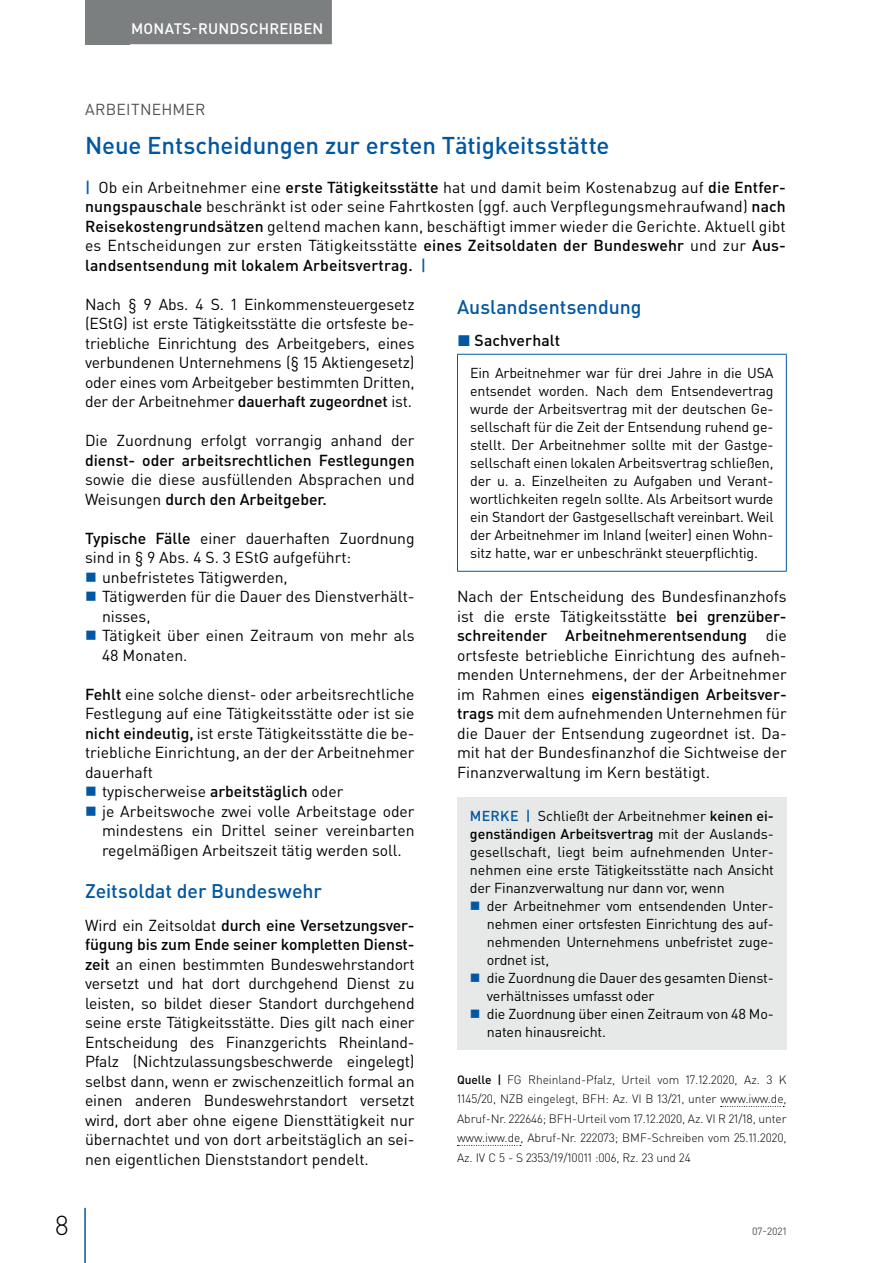
<style>
.page{position:relative;width:893px;height:1263px;background:#fff}
.page>*{position:absolute;margin:0;border:0;box-sizing:border-box;transform-origin:0 0}
.t1{font:300 27px "DIN Pro";color:#000002}
.t2{font:500 24px "DIN Pro";letter-spacing:-.005em;color:#0157a2}
.t3{font:500 19.5px "DIN Pro";color:#0157a2}
.t4{font:15.75px/19.5px "DIN Pro";color:#000002;text-align:justify}
.t5{font:500 15.75px "DIN Pro";color:#000002}
.t6{font:15.75px "DIN Pro";letter-spacing:.015em;color:#4f5152}
.t7{font:500 15px "DIN Pro";letter-spacing:.015em;color:#fff}
.t8{font:14.25px/18px "DIN Pro";letter-spacing:-.01em;color:#000002;text-align:justify}
.t9{font:300 12px/19.5px "DIN Pro";letter-spacing:-.005em;color:#000002;text-align:justify}
.t10{font:10.5px "DIN Pro";color:#4f5152}
.s1{font-weight:500;color:#0157a2}
.s2{font-weight:500}
.s3{color:#0157a2}
</style>
<div class="page">
<div style="left:85px;top:0;width:45px;height:44px;background:#7c7f7f"></div>
<hr style="left:84px;top:1208px;width:2px;height:55px;background:#0157a2">
<div style="left:122px;top:0;width:210px;height:44px;background:#7c7f7f"></div>
<svg style="left:721px;top:1106px;width:63px;height:1px"></svg>
<svg style="left:457px;top:1145px;width:64px;height:1px"></svg>
<hr style="left:457px;top:354px;width:330px;height:1px;background:#0157a2">
<hr style="left:457px;top:355px;width:1px;height:216px;background:#0157a2">
<hr style="left:786px;top:355px;width:1px;height:216px;background:#0157a2">
<hr style="left:457px;top:571px;width:330px;height:1px;background:#0157a2">
<div style="left:457px;top:797px;width:330px;height:252px;background:#e6e9e8"></div>
<p class="t7" style="left:131px;top:18px;width:194px">MONATS-RUNDSCHREIBEN</p>
<p class="t6" style="left:85px;top:98px;width:122px">ARBEITNEHMER</p>
<h2 class="t2" style="left:85px;top:129px;width:526px">Neue Entscheidungen zur ersten Tätigkeitsstätte</h2>
<p class="t4" style="left:85px;top:177px;width:702px"><span class="s1">|</span> Ob ein Arbeitnehmer eine <span class="s2">erste Tätigkeitsstätte</span> hat und damit beim Kostenabzug auf <span class="s2">die Entfer&shy;nungspauschale</span> beschränkt ist oder seine Fahrtkosten (ggf. auch Verpflegungsmehraufwand) <span class="s2">nach Reisekostengrundsätzen</span> geltend machen kann, beschäftigt immer wieder die Gerichte. Aktuell gibt es Entscheidungen zur ersten Tätigkeitsstätte <span class="s2">eines Zeitsoldaten der Bundeswehr</span> und zur <span class="s2">Aus&shy;landsentsendung mit lokalem Arbeitsvertrag.</span> <span class="s1">|</span></p>
<p class="t4" style="left:85px;top:294px;width:331px">Nach § 9 Abs. 4 S. 1 Einkommensteuergesetz (EStG) ist erste Tätigkeitsstätte die ortsfeste be&shy;triebliche Einrichtung des Arbeitgebers, eines verbundenen Unternehmens (§ 15 Aktiengesetz) oder eines vom Arbeitgeber bestimmten Dritten, der der Arbeitnehmer <span class="s2">dauerhaft zugeordnet</span> ist.</p>
<p class="t4" style="left:85px;top:430px;width:331px">Die Zuordnung erfolgt vorrangig anhand der</p>
<p class="t5" style="left:85px;top:449px;width:331px">dienst- oder arbeitsrechtlichen Festlegungen</p>
<p class="t4" style="left:85px;top:469px;width:331px">sowie die diese ausfüllenden Absprachen und<br>Weisungen <span class="s2">durch den Arbeitgeber.</span></p>
<p class="t4" style="left:85px;top:528px;width:331px"><span class="s2">Typische Fälle</span> einer dauerhaften Zuordnung</p>
<p class="t4" style="left:85px;top:547px;width:268px">sind in § 9 Abs. 4 S. 3 EStG aufgeführt:</p>
<p class="t4" style="left:102px;top:567px;width:187px">unbefristetes Tätigwerden,</p>
<p class="t4" style="left:102px;top:586px;width:314px">Tätigwerden für die Dauer des Dienstverhält-</p>
<p class="t4" style="left:102px;top:606px;width:50px">nisses,</p>
<p class="t4" style="left:102px;top:625px;width:314px">Tätigkeit über einen Zeitraum von mehr als</p>
<p class="t4" style="left:102px;top:645px;width:87px">48 Monaten.</p>
<p class="t4" style="left:85px;top:684px;width:331px"><span class="s2">Fehlt</span> eine solche dienst- oder arbeitsrechtliche</p>
<p class="t4" style="left:85px;top:703px;width:331px">Festlegung auf eine Tätigkeitsstätte oder ist sie</p>
<p class="t4" style="left:85px;top:723px;width:331px"><span class="s2">nicht eindeutig,</span> ist erste Tätigkeitsstätte die be-</p>
<p class="t4" style="left:85px;top:742px;width:331px">triebliche Einrichtung, an der der Arbeitnehmer</p>
<p class="t4" style="left:85px;top:762px;width:70px">dauerhaft</p>
<p class="t4" style="left:102px;top:781px;width:243px">typischerweise <span class="s2">arbeitstäglich</span> oder</p>
<p class="t4" style="left:102px;top:801px;width:314px">je Arbeitswoche zwei volle Arbeitstage oder</p>
<p class="t4" style="left:102px;top:820px;width:314px">mindestens ein Drittel seiner vereinbarten</p>
<p class="t4" style="left:102px;top:840px;width:301px">regelmäßigen Arbeitszeit tätig werden soll.</p>
<p class="t3" style="left:85px;top:877px;width:238px">Zeitsoldat der Bundeswehr</p>
<p class="t4" style="left:85px;top:915px;width:331px">Wird ein Zeitsoldat <span class="s2">durch eine Versetzungsver&shy;fügung bis zum Ende seiner kompletten Dienst&shy;zeit</span> an einen bestimmten Bundeswehrstandort versetzt und hat dort durchgehend Dienst zu leisten, so bildet dieser Standort durchgehend seine erste Tätigkeitsstätte. Dies gilt nach einer Entscheidung des Finanzgerichts Rheinland-Pfalz (Nichtzulassungsbeschwerde eingelegt) selbst dann, wenn er zwischenzeitlich formal an einen anderen Bundeswehrstandort versetzt wird, dort aber ohne eigene Diensttätigkeit nur übernachtet und von dort arbeitstäglich an sei&shy;nen eigentlichen Dienststandort pendelt.</p>
<p class="t3" style="left:457px;top:294px;width:186px">Auslandsentsendung</p>
<p class="t5" style="left:457px;top:329px;width:104px"><span class="s3">◼</span> Sachverhalt</p>
<p class="t8" style="left:470px;top:363px;width:305px">Ein Arbeitnehmer war für drei Jahre in die USA entsendet worden. Nach dem Entsendevertrag wurde der Arbeitsvertrag mit der deutschen Ge&shy;sellschaft für die Zeit der Entsendung ruhend ge&shy;stellt. Der Arbeitnehmer sollte mit der Gastge&shy;sellschaft einen lokalen Arbeitsvertrag schließen, der u. a. Einzelheiten zu Aufgaben und Verant&shy;wortlichkeiten regeln sollte. Als Arbeitsort wurde ein Standort der Gastgesellschaft vereinbart. Weil der Arbeitnehmer im Inland (weiter) einen Wohn&shy;sitz hatte, war er unbeschränkt steuerpflichtig.</p>
<p class="t4" style="left:457px;top:586px;width:331px">Nach der Entscheidung des Bundesfinanzhofs ist die erste Tätigkeitsstätte <span class="s2">bei grenzüber&shy;schreitender Arbeitnehmerentsendung</span> die ortsfeste betriebliche Einrichtung des aufneh&shy;menden Unternehmens, der der Arbeitnehmer im Rahmen eines <span class="s2">eigenständigen Arbeitsver&shy;trags</span> mit dem aufnehmenden Unternehmen für die Dauer der Entsendung zugeordnet ist. Da&shy;mit hat der Bundesfinanzhof die Sichtweise der Finanzverwaltung im Kern bestätigt.</p>
<p class="t8" style="left:470px;top:806px;width:306px"><span class="s1">MERKE |</span> Schließt der Arbeitnehmer <span class="s2">keinen ei&shy;genständigen Arbeitsvertrag</span> mit der Auslands&shy;gesellschaft, liegt beim aufnehmenden Unter&shy;nehmen eine erste Tätigkeitsstätte nach Ansicht der Finanzverwaltung nur dann vor, wenn</p>
<p class="t8" style="left:487px;top:896px;width:289px;text-align:left">der Arbeitnehmer vom entsendenden Unter&shy;nehmen einer ortsfesten Einrichtung des auf&shy;nehmenden Unternehmens unbefristet zuge&shy;ordnet ist,<br>die Zuordnung die Dauer des gesamten Dienst&shy;verhältnisses umfasst oder<br>die Zuordnung über einen Zeitraum von 48 Mo&shy;naten hinausreicht.</p>
<p class="t9" style="left:457px;top:1069px;width:331px"><span class="s2">Quelle |</span> FG Rheinland-Pfalz, Urteil vom 17.12.2020, Az. 3 K 1145/20, NZB eingelegt, BFH: Az. VI B 13/21, unter www.iww.de, Abruf-Nr. 222646; BFH-Urteil vom 17.12.2020, Az. VI R 21/18, unter www.iww.de, Abruf-Nr. 222073; BMF-Schreiben vom 25.11.2020, Az. IV C 5 - S 2353/19/10011 :006, Rz. 23 und 24</p>
<h1 class="t1" style="left:55px;top:1207px;width:16px">8</h1>
<p class="t10" style="left:752px;top:1224px;width:36px">07-2021</p>
</div>
